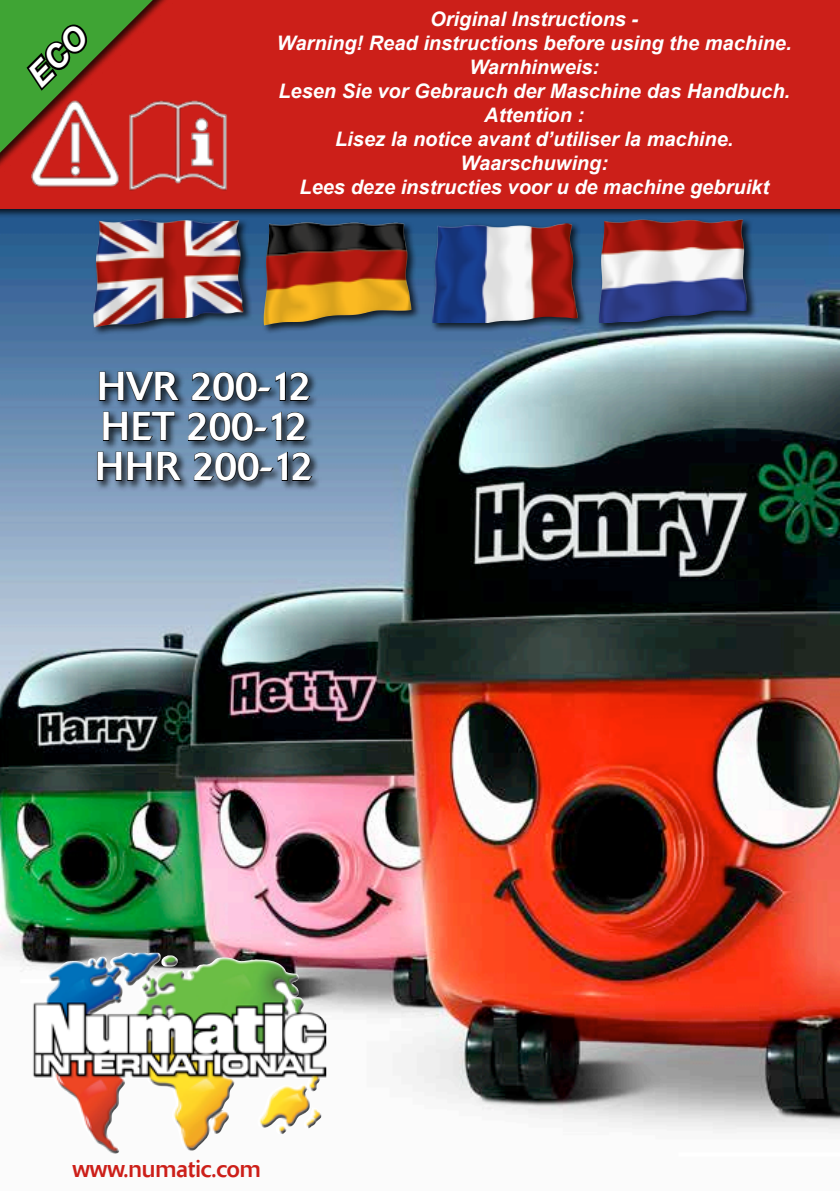
<style>
.page{position:relative;width:840px;height:1191px;background:#fff}
.page>*{position:absolute;margin:0;border:0;box-sizing:border-box;transform-origin:0 0}
.t1{font:40px/40px "Delta Jaeger";color:#fff}
.t2{font:24px "Delta Jaeger";color:#cc1f19}
.t3{font:italic 700 20px/24px "Arial";color:#fff;text-align:center}
</style>
<div class="page">
<img style="left:0;top:218px;width:839px;height:936px">
<img style="left:31px;top:952px;width:172px;height:201px">
<div style="left:95px;top:369px;width:226px;height:123px;background:#000;opacity:.75"></div>
<svg style="left:99px;top:371px;width:81px;height:30px;background:#31475d"></svg>
<svg style="left:191px;top:371px;width:119px;height:31px;background:#364e67"></svg>
<svg style="left:102px;top:411px;width:73px;height:30px;background:#3d5065"></svg>
<svg style="left:187px;top:411px;width:120px;height:31px;background:#40566c"></svg>
<svg style="left:97px;top:451px;width:85px;height:30px;background:#425365"></svg>
<svg style="left:193px;top:451px;width:120px;height:31px;background:#4a5d71"></svg>
<div style="left:0;top:0;width:839px;height:218px;background:#000;opacity:.75"></div>
<div style="left:0;top:0;width:839px;height:208px;background:#cc1f19"></div>
<img style="left:32px;top:100px;width:195px;height:91px">
<div style="left:92px;top:218px;width:161px;height:119px;background:#000;opacity:.75"></div>
<img style="left:96px;top:219px;width:40px;height:37px">
<div style="left:262px;top:220px;width:159px;height:115px;background:#000;opacity:.75"></div>
<img style="left:266px;top:222px;width:39px;height:36px">
<div style="left:430px;top:221px;width:157px;height:112px;background:#000;opacity:.75"></div>
<img style="left:521px;top:223px;width:44px;height:4px">
<div style="left:597px;top:218px;width:159px;height:115px;background:#000;opacity:.75"></div>
<img style="left:662px;top:219px;width:77px;height:4px">
<div style="left:0;top:0;width:182px;height:182px;background:#000;opacity:.75"></div>
<svg style="left:0;top:0;width:153px;height:153px"></svg>
<p class="t3" style="left:277px;top:7px;width:516px">Original Instructions -<br>Warning! Read instructions before using the machine.<br>Warnhinweis:<br>Lesen Sie vor Gebrauch der Maschine das Handbuch.<br>Attention :<br>Lisez la notice avant d’utiliser la machine.<br>Waarschuwing:<br>Lees deze instructies voor u de machine gebruikt</p>
<h1 class="t1" style="left:95px;top:367px;width:219px">HVR 200-12<br>HET 200-12<br>HHR 200-12</h1>
<p class="t2" style="left:72px;top:1154px;width:190px">www.numatic.com</p>
</div>
